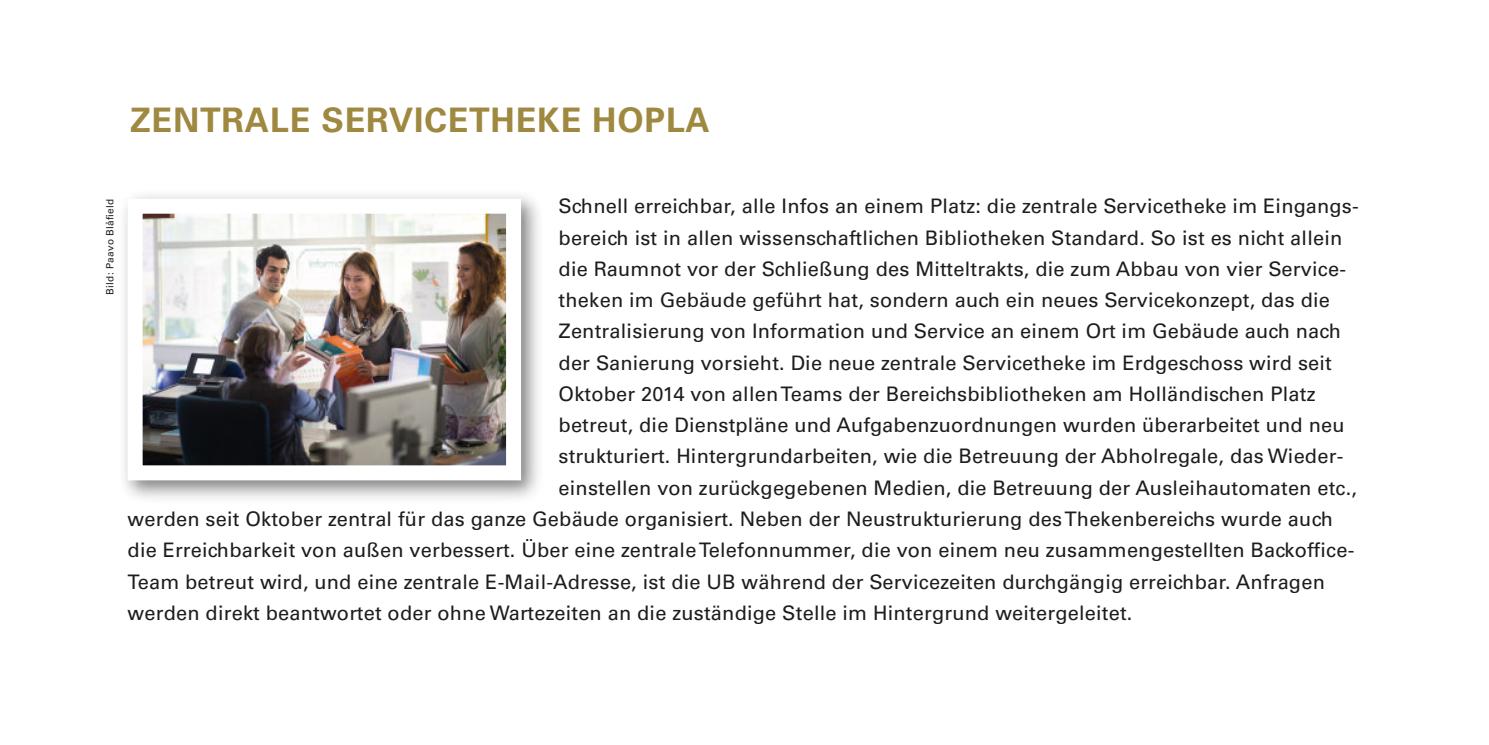
<style>
.page{position:relative;width:1489px;height:745px;background:#fff}
.page>*{position:absolute;margin:0;border:0;box-sizing:border-box;transform-origin:0 0}
.t1{font:700 33.75px "Univers LT";letter-spacing:.025em;color:#9f8940}
.t2{font:20px "Univers LT";letter-spacing:.01em;color:#1d1d1b}
.t3{font:10px "Univers LT";letter-spacing:.025em;color:#1d1d1b}
</style>
<div class="page">
<img style="left:124px;top:195px;width:414px;height:304px">
<img style="left:144px;top:214px;width:361px;height:250px">
<h1 class="t1" style="left:130px;top:108px;width:581px">ZENTRALE SERVICETHEKE HOPLA</h1>
<p class="t3" style="left:106px;top:294px;width:97px;rotate:-90deg">Bild: Paavo Blåfield</p>
<p class="t2" style="left:558px;top:199px;width:801px">Schnell erreichbar, alle Infos an einem Platz: die zentrale Servicetheke im Eingangs -</p>
<p class="t2" style="left:558px;top:230px;width:785px">bereich ist in allen wissenschaftlichen Bibliotheken Standard. So ist es nicht allein</p>
<p class="t2" style="left:558px;top:261px;width:789px">die Raumnot vor der Schließung des Mitteltrakts, die zum Abbau von vier Service -</p>
<p class="t2" style="left:558px;top:292px;width:773px">theken im Gebäude geführt hat, sondern auch ein neues Servicekonzept, das die</p>
<p class="t2" style="left:558px;top:324px;width:783px">Zentralisierung von Information und Service an einem Ort im Gebäude auch nach</p>
<p class="t2" style="left:558px;top:355px;width:774px">der Sanierung vorsieht. Die neue zentrale Servicetheke im Erdgeschoss wird seit</p>
<p class="t2" style="left:558px;top:386px;width:758px">Oktober 2014 von allen Teams der Bereichsbibliotheken am Holländischen Platz</p>
<p class="t2" style="left:558px;top:417px;width:787px">betreut, die Dienstpläne und Aufgaben zu ord nungen wurden überarbeitet und neu</p>
<p class="t2" style="left:558px;top:448px;width:786px">strukturiert. Hintergrundarbeiten, wie die Betreu ung der Abholregale, das Wie der -</p>
<p class="t2" style="left:558px;top:480px;width:800px">einstellen von zurückgegebenen Medien, die Betreu ung der Ausleihautomaten etc.,</p>
<p class="t2" style="left:128px;top:511px;width:1206px">werden seit Oktober zentral für das ganze Gebäude organisiert. Neben der Neustrukturierung des Thekenbereichs wurde auch</p>
<p class="t2" style="left:128px;top:542px;width:1228px">die Erreich bar keit von außen verbessert. Über eine zentrale Telefonnummer, die von einem neu zusammengestellten Back office-</p>
<p class="t2" style="left:128px;top:573px;width:1198px">Team betreut wird, und eine zentrale E-Mail-Adresse, ist die UB während der Servicezeiten durchgängig erreichbar. Anfragen</p>
<p class="t2" style="left:128px;top:605px;width:1006px">werden direkt beantwortet oder ohne Wartezeiten an die zuständige Stelle im Hintergrund weitergeleitet.</p>
</div>
